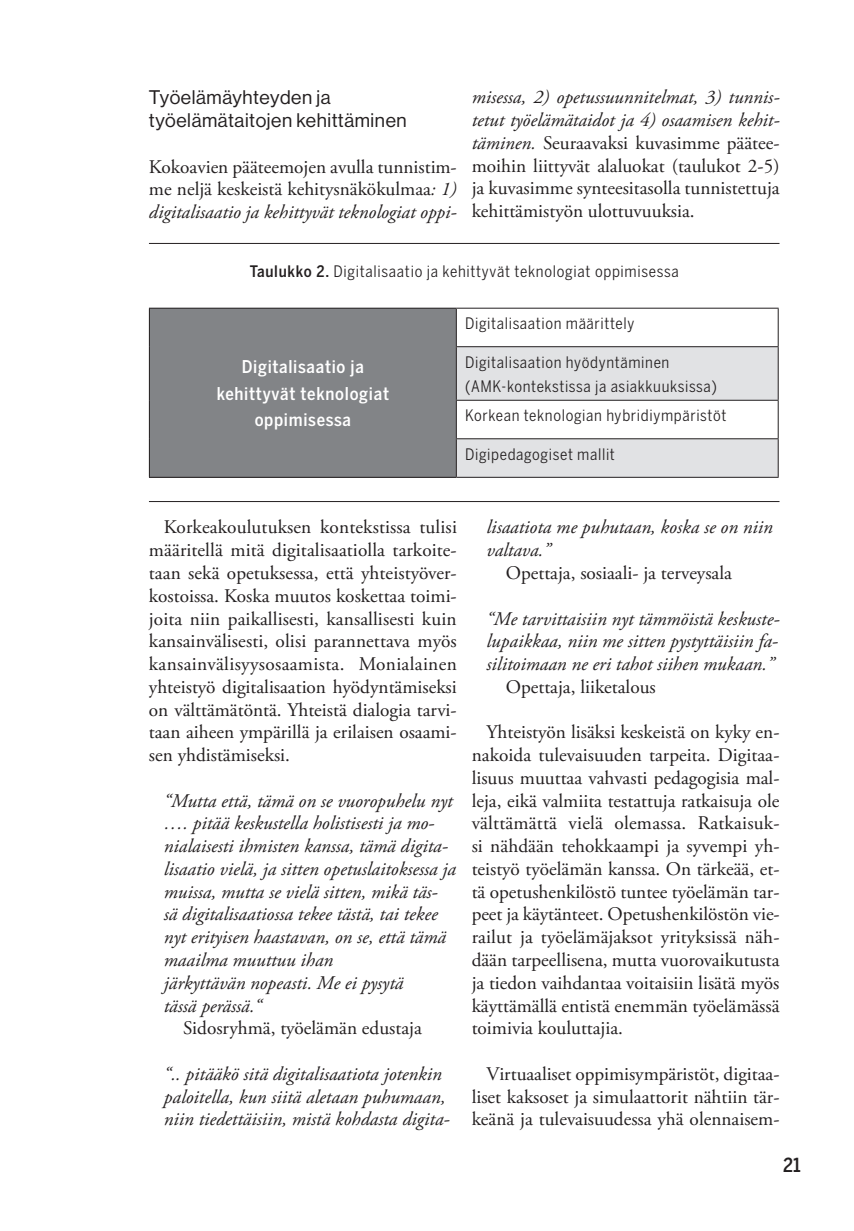
<style>
.page{position:relative;width:854px;height:1231px;background:#fff}
.page>*{position:absolute;margin:0;border:0;box-sizing:border-box;transform-origin:0 0}
.okka{font:19.25px/22.8px "Adobe Garamond Pro";color:#231f20;text-align:justify}
.okka-2{font:italic 19.25px/22.8px "Adobe Garamond Pro";color:#231f20}
.okka-3{font:19.25px "N Haas Grotesk DS Std 55 Rg";letter-spacing:.03em;color:#231f20}
.t1{font:500 19.25px "Benton Sans Cond";color:#231f20}
.t2{font:500 17.5px "Benton Sans Cond";letter-spacing:.04em;color:#fff}
.okka-4{font:15.75px "Benton Sans Cond";letter-spacing:.04em;color:#231f20}
.s1{font-style:italic}
.s2{font-weight:500}
</style>
<div class="page">
<div style="left:149px;top:308px;width:307px;height:169px;background:#828487"></div>
<svg style="left:457px;top:347px;width:320px;height:130px;fill:#e1e2e4"></svg>
<hr style="left:149px;top:308px;width:307px;height:1px;background:#231f20">
<hr style="left:149px;top:308px;width:1px;height:38px;background:#231f20">
<hr style="left:456px;top:308px;width:322px;height:1px;background:#231f20">
<hr style="left:456px;top:308px;width:1px;height:38px;background:#231f20">
<hr style="left:777px;top:308px;width:1px;height:38px;background:#231f20">
<hr style="left:149px;top:346px;width:1px;height:54px;background:#231f20">
<hr style="left:456px;top:346px;width:322px;height:1px;background:#231f20">
<hr style="left:456px;top:347px;width:1px;height:53px;background:#231f20">
<hr style="left:777px;top:347px;width:1px;height:53px;background:#231f20">
<hr style="left:149px;top:400px;width:1px;height:39px;background:#231f20">
<hr style="left:456px;top:400px;width:322px;height:1px;background:#231f20">
<hr style="left:456px;top:400px;width:1px;height:38px;background:#231f20">
<hr style="left:777px;top:400px;width:1px;height:38px;background:#231f20">
<hr style="left:149px;top:439px;width:1px;height:38px;background:#231f20">
<hr style="left:456px;top:438px;width:322px;height:1px;background:#231f20">
<hr style="left:456px;top:439px;width:1px;height:38px;background:#231f20">
<hr style="left:777px;top:439px;width:1px;height:38px;background:#231f20">
<hr style="left:149px;top:477px;width:307px;height:1px;background:#231f20">
<hr style="left:456px;top:477px;width:322px;height:1px;background:#231f20">
<hr style="left:149px;top:243px;width:630px;height:1px;background:#231f20">
<hr style="left:149px;top:501px;width:630px;height:1px;background:#231f20">
<p class="okka-3" style="left:149px;top:87px;width:183px">Työelämäyhteyden ja</p>
<p class="okka-3" style="left:149px;top:109px;width:259px">työelämätaitojen kehittäminen</p>
<p class="okka" style="left:149px;top:156px;width:309px">Kokoavien pääteemojen avulla tunnistim&shy;me neljä keskeistä kehitysnäkökulmaa<span class="s1">: 1) digitalisaatio ja kehittyvät teknologiat oppi-</span></p>
<p class="okka" style="left:471px;top:86px;width:309px"><span class="s1">misessa, 2) opetussuunnitelmat, 3) tunnis&shy;tetut työelämätaidot ja 4) osaamisen kehit&shy;täminen.</span> Seuraavaksi kuvasimme päätee&shy;moihin liittyvät alaluokat (taulukot 2-5) ja kuvasimme synteesitasolla tunnistettuja kehittämistyön ulottuvuuksia.</p>
<p class="okka-4" style="left:250px;top:262px;width:430px"><span class="s2">Taulukko 2.</span> Digitalisaatio ja kehittyvät teknologiat oppimisessa</p>
<p class="t2" style="left:242px;top:357px;width:124px">Digitalisaatio ja</p>
<p class="t2" style="left:216px;top:383px;width:174px">kehittyvät teknologiat</p>
<p class="t2" style="left:254px;top:409px;width:98px">oppimisessa</p>
<p class="okka-4" style="left:465px;top:314px;width:171px">Digitalisaation määrittely</p>
<p class="okka-4" style="left:465px;top:353px;width:206px">Digitalisaation hyödyntäminen</p>
<p class="okka-4" style="left:465px;top:376px;width:253px">(AMK-kontekstissa ja asiakkuuksissa)</p>
<p class="okka-4" style="left:465px;top:406px;width:263px">Korkean teknologian hybridiympäristöt</p>
<p class="okka-4" style="left:465px;top:445px;width:151px">Digipedagogiset mallit</p>
<p class="okka" style="left:149px;top:516px;width:309px;text-indent:15px">Korkeakoulutuksen kontekstissa tulisi määritellä mitä digitalisaatiolla tarkoite&shy;taan sekä opetuksessa, että yhteistyöver&shy;kostoissa. Koska muutos koskettaa toimi&shy;joita niin paikallisesti, kansallisesti kuin kansainvälisesti, olisi parannettava myös kansainvälisyysosaamista. Monialainen yhteistyö digitalisaation hyödyntämiseksi on välttämätöntä. Yhteistä dialogia tarvi&shy;taan aiheen ympärillä ja erilaisen osaami&shy;sen yhdistämiseksi.</p>
<p class="okka-2" style="left:164px;top:789px;width:293px">“Mutta että, tämä on se vuoropuhelu nyt …. pitää keskustella holistisesti ja mo&shy;nialaisesti ihmisten kanssa, tämä digita&shy;lisaatio vielä, ja sitten opetuslaitoksessa ja muissa, mutta se vielä sitten, mikä täs&shy;sä digitalisaatiossa tekee tästä, tai tekee nyt erityisen haastavan, on se, että tämä maailma muuttuu ihan</p>
<p class="okka-2" style="left:164px;top:971px;width:241px">järkyttävän nopeasti. Me ei pysytä</p>
<p class="okka-2" style="left:164px;top:994px;width:100px">tässä perässä.“</p>
<p class="okka" style="left:183px;top:1017px;width:240px">Sidosryhmä, työelämän edustaja</p>
<p class="okka-2" style="left:164px;top:1062px;width:287px">“.. pitääkö sitä digitalisaatiota jotenkin paloitella, kun siitä aletaan puhumaan, niin tiedettäisiin, mistä kohdasta digita-</p>
<p class="okka-2" style="left:486px;top:516px;width:288px">lisaatiota me puhutaan, koska se on niin valtava.”</p>
<p class="okka" style="left:505px;top:562px;width:227px">Opettaja, sosiaali- ja terveysala</p>
<p class="okka-2" style="left:486px;top:607px;width:294px;text-align:justify">“Me tarvittaisiin nyt tämmöistä keskuste&shy;lupaikkaa, niin me sitten pystyttäisiin fa&shy;silitoimaan ne eri tahot siihen mukaan.”</p>
<p class="okka" style="left:505px;top:676px;width:151px">Opettaja, liiketalous</p>
<p class="okka" style="left:471px;top:721px;width:309px;text-indent:15px">Yhteistyön lisäksi keskeistä on kyky en&shy;nakoida tulevaisuuden tarpeita. Digitaa&shy;lisuus muuttaa vahvasti pedagogisia mal&shy;leja, eikä valmiita testattuja ratkaisuja ole välttämättä vielä olemassa. Ratkaisuk&shy;si nähdään tehokkaampi ja syvempi yh&shy;teistyö työelämän kanssa. On tärkeää, et&shy;tä opetushenkilöstö tuntee työelämän tar&shy;peet ja käytänteet. Opetushenkilöstön vie&shy;railut ja työelämäjaksot yrityksissä näh&shy;dään tarpeellisena, mutta vuorovaikutusta ja tiedon vaihdantaa voitaisiin lisätä myös käyttämällä entistä enemmän työelämässä toimivia kouluttajia.</p>
<p class="okka" style="left:471px;top:1062px;width:309px;text-indent:15px">Virtuaaliset oppimisympäristöt, digitaa&shy;liset kaksoset ja simulaattorit nähtiin tär&shy;keänä ja tulevaisuudessa yhä olennaisem-</p>
<p class="t1" style="left:782px;top:1153px;width:19px">21</p>
</div>
